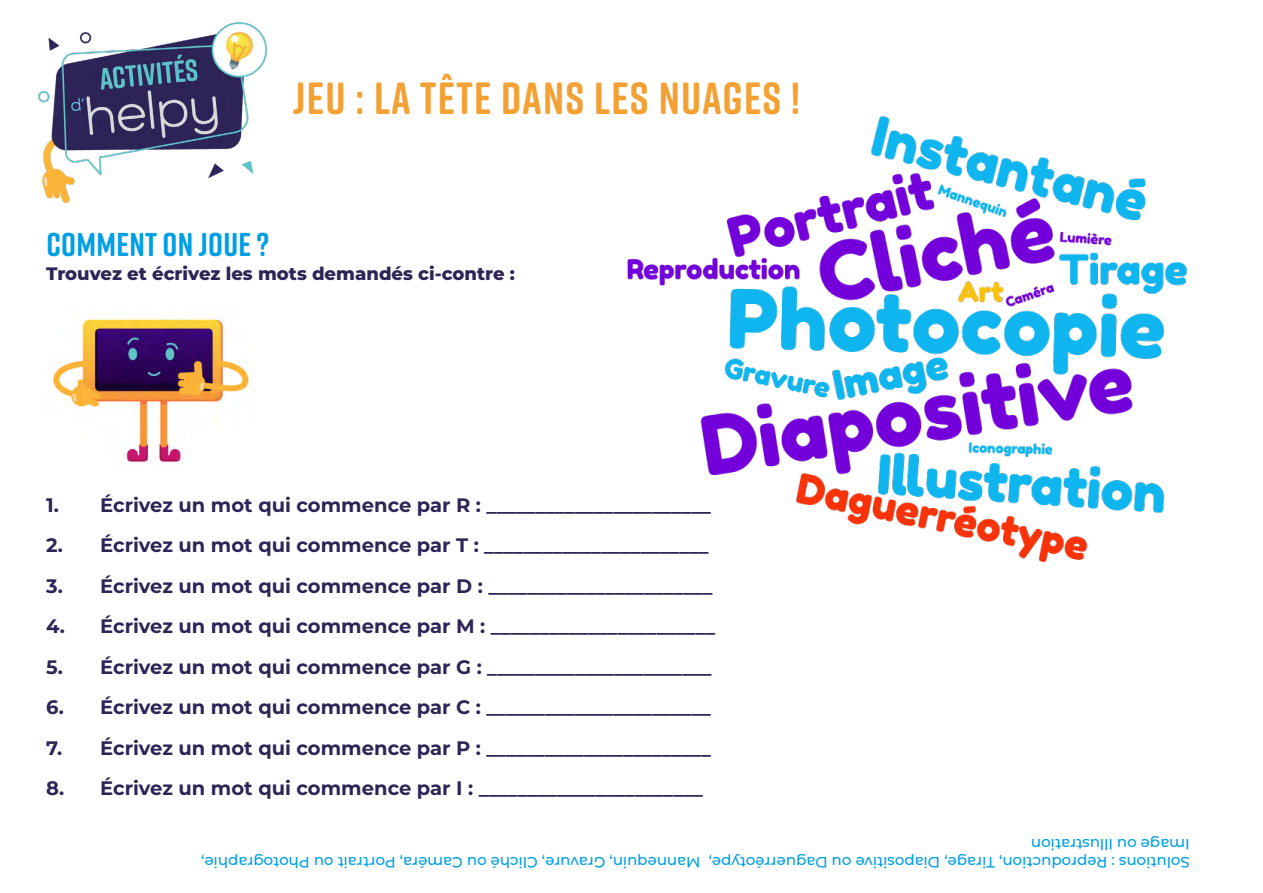
<style>
.page{position:relative;width:1263px;height:893px;background:#fff}
.page>*{position:absolute;margin:0;border:0;box-sizing:border-box;transform-origin:0 0}
.t1{font:700 45px "Rift Soft";letter-spacing:.03em;color:#f3a134}
.t2{font:700 33px "Rift Soft";letter-spacing:.01em;color:#009fe3}
.t3{font:700 19.5px "Montserrat";color:#2f2456}
.t4{font:800 18px "Montserrat";color:#2f2456}
.t5{font:500 15px/18px "Montserrat";color:#009fe3}
</style>
<div class="page">
<img style="left:627px;top:116px;width:561px;height:446px">
<img style="left:53px;top:317px;width:198px;height:145px">
<img style="left:38px;top:22px;width:228px;height:180px">
<h1 class="t1" style="left:293px;top:66px;width:509px">JEU : LA TÊTE DANS LES NUAGES !</h1>
<h2 class="t2" style="left:46px;top:221px;width:224px">COMMENT ON JOUE ?</h2>
<p class="t4" style="left:46px;top:260px;width:470px">Trouvez et écrivez les mots demandés ci-contre :</p>
<p class="t3" style="left:46px;top:491px;width:666px">1. Écrivez un mot qui commence par R : _______________________</p>
<p class="t3" style="left:46px;top:531px;width:664px">2. Écrivez un mot qui commence par T : _______________________</p>
<p class="t3" style="left:46px;top:572px;width:668px">3. Écrivez un mot qui commence par D : _______________________</p>
<p class="t3" style="left:46px;top:612px;width:670px">4. Écrivez un mot qui commence par M : _______________________</p>
<p class="t3" style="left:46px;top:653px;width:667px">5. Écrivez un mot qui commence par G : _______________________</p>
<p class="t3" style="left:46px;top:693px;width:666px">6. Écrivez un mot qui commence par C : _______________________</p>
<p class="t3" style="left:46px;top:734px;width:666px">7. Écrivez un mot qui commence par P : _______________________</p>
<p class="t3" style="left:46px;top:774px;width:658px">8. Écrivez un mot qui commence par I : _______________________</p>
<p class="t5" style="left:1190px;top:872px;width:990px;rotate:-180deg">Solutions : Reproduction, Tirage, Diapositive ou Daguerréotype, Mannequin, Gravure, Cliché ou Caméra, Portrait ou Photographie,<br>Image ou Illustration</p>
</div>
